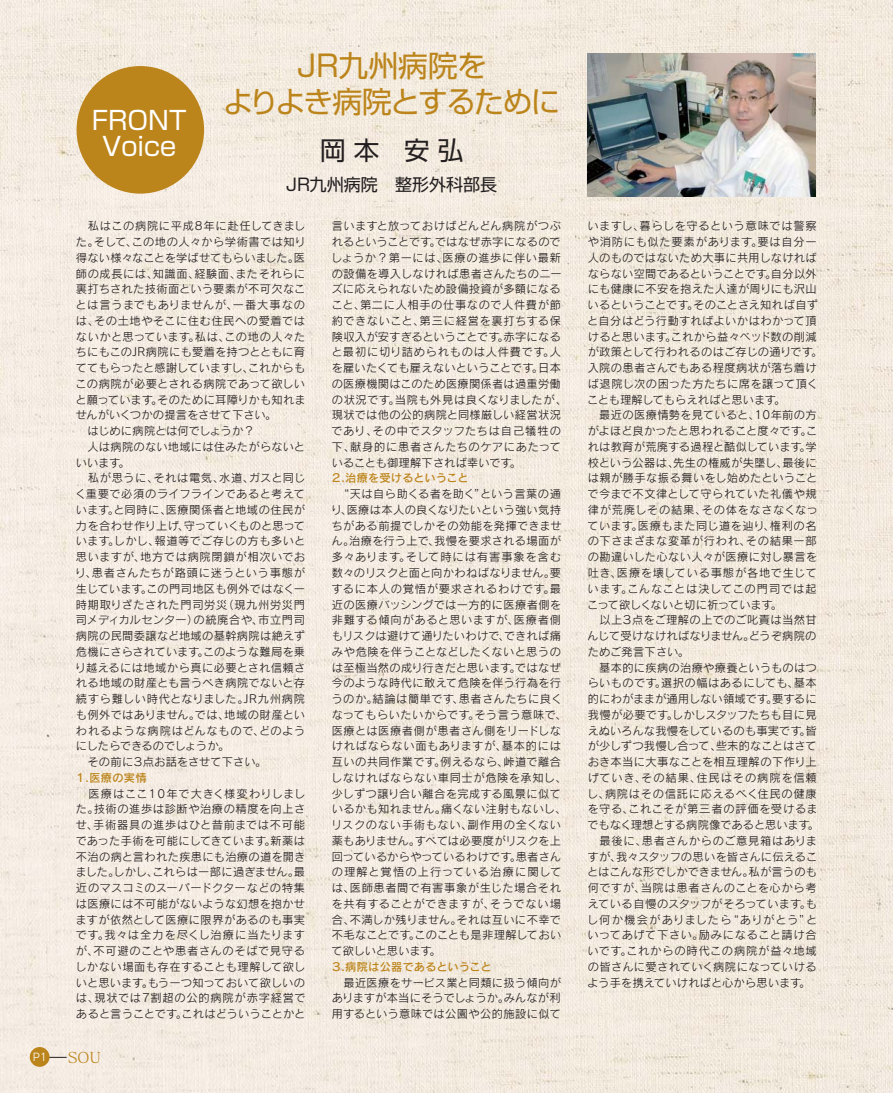
<style>
.page{position:relative;width:893px;height:1093px;background:#fff}
.page>*{position:absolute;margin:0;border:0;box-sizing:border-box;transform-origin:0 0}
.t1{font:29.7px/36px "Shin Go Pr 5 Regular 90 pv RKSJ H";letter-spacing:-.035em;color:#bc851c;text-align:center}
.t2{font:25.5px/25.5px "Shin Go Pr 5 Regular 90 pv RKSJ H";color:#fff;text-align:center}
.t3{font:25.5px "Shin Go Pr 5 Regular 90 pv RKSJ H";color:#231f20}
.t4{font:16.95px "Shin Go Pr 5 Regular 90 pv RKSJ H";color:#231f20}
.t5{font:14.85px "Matisse Pro M 90 pv RKSJ H";color:#bc851c}
.t6{font:11.25px/15.8px "Rodin Pro M 90 pv RKSJ H";letter-spacing:.03em;color:#231f20}
.t7{font:11.25px "Rodin Pro M 90 pv RKSJ H";letter-spacing:.065em;color:#231f20}
.t8{font:11.25px "Rodin Pro M 90 pv RKSJ H";letter-spacing:.05em;color:#231f20}
.t9{font:11.25px "Rodin Pro M 90 pv RKSJ H";letter-spacing:.01em;color:#231f20}
.t10{font:11.25px "Rodin Pro M 90 pv RKSJ H";letter-spacing:.06em;color:#231f20}
.t11{font:11.25px "Rodin Pro M 90 pv RKSJ H";color:#231f20}
.t12{font:11.25px "Rodin Pro M 90 pv RKSJ H";letter-spacing:.055em;color:#231f20}
.t13{font:11.25px "Rodin Pro M 90 pv RKSJ H";letter-spacing:-.015em;color:#231f20}
.t14{font:11.25px "Rodin Pro DB 90 pv RKSJ H";letter-spacing:-.005em;color:#bc851c}
.t15{font:11.25px "Rodin Pro M 90 pv RKSJ H";letter-spacing:.005em;color:#231f20}
.t16{font:11.25px "Rodin Pro M 90 pv RKSJ H";letter-spacing:-.005em;color:#231f20}
.t17{font:11.25px "Rodin Pro M 90 pv RKSJ H";letter-spacing:.07em;color:#231f20}
.t18{font:11.25px "Rodin Pro M 90 pv RKSJ H";letter-spacing:.075em;color:#231f20}
.t19{font:11.25px "Rodin Pro M 90 pv RKSJ H";letter-spacing:.105em;color:#231f20}
.t20{font:10.65px "Rodin Pro M 90 pv RKSJ H";color:#fff}
.s1{font-family:"Rodin Pro DB 90 pv RKSJ H";color:#bc851c}
</style>
<div class="page">
<img style="left:0;top:0;width:893px;height:1093px">
<div style="left:77px;top:66px;width:127px;height:128px;background:#bc851c;border-radius:50%"></div>
<img style="left:588px;top:53px;width:228px;height:143px">
<svg style="left:50px;top:1057px;width:17px;height:1px"></svg>
<div style="left:30px;top:1047px;width:20px;height:20px;background:#bc851c;border-radius:50%"></div>
<p class="t1" style="left:223px;top:52px;width:339px">JR九州病院を<br>よりよき病院とするために</p>
<p class="t3" style="left:320px;top:140px;width:145px">岡本 安弘</p>
<p class="t4" style="left:283px;top:178px;width:215px">ＪＲ九州病院　整形外科部長</p>
<p class="t6" style="left:75px;top:220px;width:232px">　私はこの病院に平成8年に赴任してきました。そして、この地の人々から学術書では知り得ない様々なことを学ばせてもらいました。医師の成長には、知識面、経験面、またそれらに裏打ちされた技術面という要素が不可欠なことは言うまでもありませんが、一番大事なのは、その土地やそこに住む住民への愛着ではないかと思っています。私は、この地の人々たちにもこのJR病院にも愛着を持つとともに育ててもらったと感謝していますし、これからもこの病院が必要とされる病院であって欲しいと願っています。そのために耳障りかも知れませんがいくつかの提言をさせて下さい。<br>　はじめに病院とは何でしょうか？<br>　人は病院のない地域には住みたがらないといいます。<br>　私が思うに、それは電気、水道、ガスと同じく重要で必須のライフラインであると考えています。と同時に､医療関係者と地域の住民が力を合わせ作り上げ、守っていくものと思っています。しかし、報道等でご存じの方も多いと思いますが、地方では病院閉鎖が相次いでおり、患者さんたちが路頭に迷うという事態が生じています。この門司地区も例外ではなく一時期取りざたされた門司労災（現九州労災門司メディカルセンター）の統廃合や、市立門司病院の民間委譲など地域の基幹病院は絶えず危機にさらされています。このような難局を乗り越えるには地域から真に必要とされ信頼される地域の財産とも言うべき病院でないと存続すら難しい時代となりました。JR九州病院も例外ではありません。では、地域の財産といわれるような病院はどんなもので、どのようにしたらできるのでしょうか。<br>　その前に３点お話をさせて下さい。<br><span class="s1">１.医療の実情<br></span>　医療はここ10年で大きく様変わりしました。技術の進歩は診断や治療の精度を向上させ、手術器具の進歩はひと昔前までは不可能であった手術を可能にしてきています。新薬は不治の病と言われた疾患にも治療の道を開きました。しかし、これらは一部に過ぎません。最近のマスコミのスーパードクターなどの特集は医療には不可能がないような幻想を抱かせますが依然として医療に限界があるのも事実です。我々は全力を尽くし治療に当たりますが、不可避のことや患者さんのそばで見守るしかない場面も存在することも理解して欲しいと思います。もう一つ知っておいて欲しいのは、現状では7割超の公的病院が赤字経営であると言うことです。これはどういうことかと</p>
<p class="t6" style="left:332px;top:220px;width:231px">言いますと放っておけばどんどん病院がつぶ</p>
<p class="t2" style="left:92px;top:111px;width:96px">FRONT<br>Voice</p>
<p class="t6" style="left:332px;top:236px;width:231px">れるということです。ではなぜ赤字になるので</p>
<p class="t10" style="left:331px;top:253px;width:231px">しょうか？第一には、医療の進歩に伴い最新</p>
<p class="t6" style="left:332px;top:267px;width:232px">の設備を導入しなければ患者さんたちのニー</p>
<p class="t6" style="left:331px;top:283px;width:231px">ズに応えられないため設備投資が多額になる</p>
<p class="t12" style="left:331px;top:301px;width:231px">こと、第二に人相手の仕事なので人件費が節</p>
<p class="t8" style="left:332px;top:316px;width:231px">約できないこと、第三に経営を裏打ちする保</p>
<p class="t11" style="left:332px;top:332px;width:231px">険収入が安すぎるということです。赤字になる</p>
<p class="t17" style="left:331px;top:348px;width:231px">と最初に切り詰められものは人件費です。人</p>
<p class="t15" style="left:332px;top:364px;width:231px">を雇いたくても雇えないということです。日本</p>
<p class="t6" style="left:332px;top:377px;width:231px">の医療機関はこのため医療関係者は過重労働</p>
<p class="t6" style="left:332px;top:393px;width:231px">の状況です。当院も外見は良くなりましたが､</p>
<p class="t6" style="left:332px;top:409px;width:231px">現状では他の公的病院と同様厳しい経営状況</p>
<p class="t7" style="left:332px;top:427px;width:231px">であり､その中でスタッフたちは自己犠牲の</p>
<p class="t7" style="left:332px;top:442px;width:231px">下、献身的に患者さんたちのケアにあたって</p>
<p class="t6" style="left:332px;top:456px;width:191px">いることも御理解下されば幸いです。</p>
<p class="t14" style="left:331px;top:474px;width:139px">２.治療を受けるということ</p>
<p class="t6" style="left:338px;top:488px;width:224px">“天は自ら助くる者を助く”という言葉の通</p>
<p class="t6" style="left:331px;top:503px;width:232px">り、医療は本人の良くなりたいという強い気持</p>
<p class="t6" style="left:331px;top:519px;width:232px">ちがある前提でしかその効能を発揮できませ</p>
<p class="t6" style="left:331px;top:535px;width:231px">ん。治療を行う上で、我慢を要求される場面が</p>
<p class="t18" style="left:332px;top:553px;width:231px">多々あります。そして時には有害事象を含む</p>
<p class="t16" style="left:332px;top:568px;width:231px">数々のリスクと面と向かわねばなりません。要</p>
<p class="t7" style="left:332px;top:584px;width:231px">するに本人の覚悟が要求されるわけです。最</p>
<p class="t6" style="left:332px;top:598px;width:231px">近の医療バッシングでは一方的に医療者側を</p>
<p class="t7" style="left:332px;top:616px;width:231px">非難する傾向があると思いますが、医療者側</p>
<p class="t9" style="left:332px;top:631px;width:231px">もリスクは避けて通りたいわけで、できれば痛</p>
<p class="t6" style="left:332px;top:645px;width:231px">みや危険を伴うことなどしたくないと思うの</p>
<p class="t9" style="left:332px;top:663px;width:231px">は至極当然の成り行きだと思います。ではなぜ</p>
<p class="t6" style="left:332px;top:677px;width:231px">今のような時代に敢えて危険を伴う行為を行</p>
<p class="t12" style="left:331px;top:694px;width:232px">うのか。結論は簡単です、患者さんたちに良く</p>
<p class="t6" style="left:332px;top:708px;width:236px">なってもらいたいからです。そう言う意味で、</p>
<p class="t8" style="left:332px;top:726px;width:231px">医療とは医療者側が患者さん側をリードしな</p>
<p class="t7" style="left:332px;top:742px;width:231px">ければならない面もありますが、基本的には</p>
<p class="t6" style="left:332px;top:755px;width:231px">互いの共同作業です。例えるなら、峠道で離合</p>
<p class="t10" style="left:331px;top:773px;width:237px">しなければならない車同士が危険を承知し、</p>
<p class="t6" style="left:332px;top:787px;width:231px">少しずつ譲り合い離合を完成する風景に似て</p>
<p class="t6" style="left:332px;top:803px;width:236px">いるかも知れません。痛くない注射もないし、</p>
<p class="t10" style="left:331px;top:820px;width:231px">リスクのない手術もない、副作用の全くない</p>
<p class="t13" style="left:332px;top:836px;width:231px">薬もありません。すべては必要度がリスクを上</p>
<p class="t9" style="left:332px;top:852px;width:231px">回っているからやっているわけです。患者さん</p>
<p class="t19" style="left:332px;top:868px;width:231px">の理解と覚悟の上行っている治療に関して</p>
<p class="t8" style="left:332px;top:883px;width:231px">は、医師患者間で有害事象が生じた場合それ</p>
<p class="t8" style="left:332px;top:899px;width:231px">を共有することができますが、そうでない場</p>
<p class="t6" style="left:332px;top:913px;width:231px">合、不満しか残りません。それは互いに不幸で</p>
<p class="t11" style="left:332px;top:931px;width:231px">不毛なことです。このことも是非理解しておい</p>
<p class="t13" style="left:332px;top:946px;width:111px">て欲しいと思います。</p>
<p class="t14" style="left:331px;top:962px;width:162px">３.病院は公器であるということ</p>
<p class="t6" style="left:332px;top:976px;width:231px">　最近医療をサービス業と同類に扱う傾向が</p>
<p class="t6" style="left:332px;top:992px;width:230px">ありますが本当にそうでしょうか。みんなが利</p>
<p class="t6" style="left:332px;top:1007px;width:231px">用するという意味では公園や公的施設に似て</p>
<p class="t20" style="left:33px;top:1053px;width:16px">P1</p>
<p class="t5" style="left:68px;top:1051px;width:35px">SOU</p>
<p class="t6" style="left:587px;top:220px;width:237px">いますし、暮らしを守るという意味では警察や消防にも似た要素があります。要は自分一人のものではないため大事に共用しなければならない空間であるということです。自分以外にも健康に不安を抱えた人達が周りにも沢山いるということです。そのことさえ知れば自ずと自分はどう行動すればよいかはわかって頂けると思います。これから益々ベッド数の削減が政策として行われるのはご存じの通りです。入院の患者さんでもある程度病状が落ち着けば退院し次の困った方たちに席を譲って頂くことも理解してもらえればと思います。<br>　最近の医療情勢を見ていると、10年前の方がよほど良かったと思われること度々です。これは教育が荒廃する過程と酷似しています。学校という公器は､先生の権威が失墜し、最後には親が勝手な振る舞いをし始めたということで今まで不文律として守られていた礼儀や規律が荒廃しその結果、その体をなさなくなっています。医療もまた同じ道を辿り、権利の名の下さまざまな変革が行われ、その結果一部の勘違いした心ない人々が医療に対し暴言を吐き、医療を壊している事態が各地で生じています。こんなことは決してこの門司では起こって欲しくないと切に祈っています。<br>　以上３点をご理解の上でのご叱責は当然甘んじて受けなければなりません。どうぞ病院のためご発言下さい。<br>　基本的に疾病の治療や療養というものはつらいものです。選択の幅はあるにしても、基本的にわがままが通用しない領域です。要するに我慢が必要です。しかしスタッフたちも目に見えぬいろんな我慢をしているのも事実です。皆が少しずつ我慢し合って､些末的なことはさておき本当に大事なことを相互理解の下作り上げていき、その結果、住民はその病院を信頼し、病院はその信託に応えるべく住民の健康を守る、これこそが第三者の評価を受けるまでもなく理想とする病院像であると思います。　最後に、患者さんからのご意見箱はありますが、我々スタッフの思いを皆さんに伝えることはこんな形でしかできません。私が言うのも何ですが、当院は患者さんのことを心から考えている自慢のスタッフがそろっています。もし何か機会がありましたら“ありがとう”といってあげて下さい。励みになること請け合いです。これからの時代この病院が益々地域の皆さんに愛されていく病院になっていけるよう手を携えていければと心から思います。</p>
</div>
